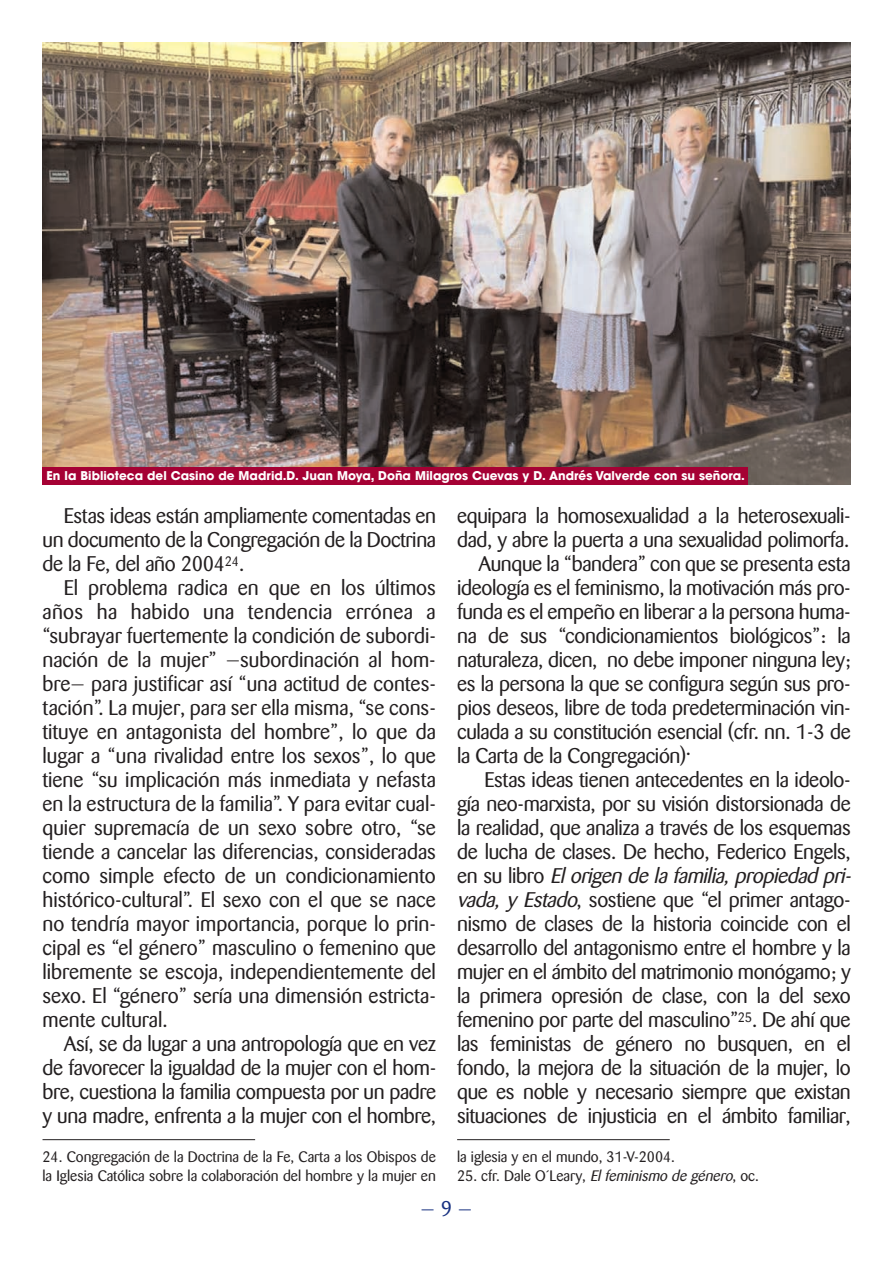
<style>
.page{position:relative;width:893px;height:1263px;background:#fff}
.page>*{position:absolute;margin:0;border:0;box-sizing:border-box;transform-origin:0 0}
.t1{font:21px/24px "Barmeno";letter-spacing:-.015em;color:#231f20;text-align:justify}
.t2{font:italic 21px "Barmeno";color:#231f20}
.t3{font:21px "Barmeno";color:#183181}
.t4{font:15px/19.5px "Barmeno";color:#231f20}
.t5{font:700 12px "Avant Garde";color:#fff}
.s1{font-style:normal}
.s2{font-style:italic}
</style>
<div class="page">
<img style="left:43px;top:43px;width:807px;height:441px">
<hr style="left:43px;top:1139px;width:212px;height:1px;background:#231f20">
<hr style="left:457px;top:1139px;width:213px;height:1px;background:#231f20">
<div style="left:43px;top:468px;width:705px;height:17px;background:#a50134"></div>
<p class="t5" style="left:47px;top:471px;width:700px">En la Biblioteca del Casino de Madrid.D. Juan Moya, Doña Milagros Cuevas y D. Andrés Valverde con su señora.</p>
<p class="t1" style="left:43px;top:505px;width:395px;text-indent:21px">Estas ideas están ampliamente comentadas en un documento de la Congregación de la Doctrina de la Fe, del año 2004<sup>24</sup>.</p>
<p class="t1" style="left:43px;top:577px;width:395px;text-indent:21px">El problema radica en que en los últimos años ha habido una tendencia errónea a “subrayar fuertemente la condición de subordi&shy;nación de la mujer” —subordinación al hom&shy;bre— para justificar así “una actitud de contes&shy;tación”. La mujer, para ser ella misma, “se cons&shy;tituye en antagonista del hombre”, lo que da lugar a “una rivalidad entre los sexos”, lo que tiene “su implicación más inmediata y nefasta en la estructura de la familia”. Y para evitar cual&shy;quier supremacía de un sexo sobre otro, “se tiende a cancelar las diferencias, consideradas como simple efecto de un condicionamiento histórico-cultural”. El sexo con el que se nace no tendría mayor importancia, porque lo prin&shy;cipal es “el género” masculino o femenino que libremente se escoja, independientemente del sexo. El “género” sería una dimensión estricta&shy;mente cultural.</p>
<p class="t1" style="left:43px;top:1033px;width:395px;text-indent:21px">Así, se da lugar a una antropología que en vez de favorecer la igualdad de la mujer con el hom&shy;bre, cuestiona la familia compuesta por un padre y una madre, enfrenta a la mujer con el hombre,</p>
<p class="t1" style="left:457px;top:505px;width:395px">equipara la homosexualidad a la heterosexuali-</p>
<p class="t1" style="left:457px;top:529px;width:394px">dad, y abre la puerta a una sexualidad polimorfa.</p>
<p class="t1" style="left:478px;top:553px;width:374px">Aunque la “bandera” con que se presenta esta</p>
<p class="t1" style="left:457px;top:577px;width:395px">ideología es el feminismo, la motivación más pro-</p>
<p class="t1" style="left:457px;top:601px;width:395px">funda es el empeño en liberar a la persona huma-</p>
<p class="t1" style="left:457px;top:625px;width:395px">na de sus “condicionamientos biológicos”: la</p>
<p class="t1" style="left:457px;top:649px;width:395px">naturaleza, dicen, no debe imponer ninguna ley;</p>
<p class="t1" style="left:457px;top:673px;width:395px">es la persona la que se configura según sus pro-</p>
<p class="t1" style="left:457px;top:697px;width:395px">pios deseos, libre de toda predeterminación vin-</p>
<p class="t1" style="left:457px;top:721px;width:395px">culada a su constitución esencial (cfr. nn. 1-3 de</p>
<p class="t1" style="left:457px;top:745px;width:235px">la Carta de la Congregación).</p>
<p class="t1" style="left:484px;top:769px;width:368px">Estas ideas tienen antecedentes en la ideolo-</p>
<p class="t1" style="left:457px;top:793px;width:395px">gía neo-marxista, por su visión distorsionada de</p>
<p class="t1" style="left:457px;top:817px;width:395px">la realidad, que analiza a través de los esquemas</p>
<p class="t1" style="left:457px;top:841px;width:395px">de lucha de clases. De hecho, Federico Engels,</p>
<p class="t2" style="left:457px;top:866px;width:400px"><span class="s1">e n s u l i b r o</span> Elorigen de lafamilia,propiedad pri-</p>
<p class="t1" style="left:457px;top:889px;width:395px"><span class="s2">vada, y Estado</span>, sostiene que “el primer antago-</p>
<p class="t1" style="left:457px;top:913px;width:395px">nismo de clases de la historia coincide con el</p>
<p class="t1" style="left:457px;top:937px;width:395px">desarrollo del antagonismo entre el hombre y la</p>
<p class="t1" style="left:457px;top:961px;width:395px">mujer en el ámbito del matrimonio monógamo; y</p>
<p class="t1" style="left:457px;top:985px;width:395px">la primera opresión de clase, con la del sexo</p>
<p class="t1" style="left:457px;top:1009px;width:395px">femenino por parte del masculino”<sup>25</sup>. De ahí que</p>
<p class="t1" style="left:457px;top:1033px;width:395px">las feministas de género no busquen, en el</p>
<p class="t1" style="left:457px;top:1057px;width:395px">fondo, la mejora de la situación de la mujer, lo</p>
<p class="t1" style="left:457px;top:1081px;width:395px">que es noble y necesario siempre que existan</p>
<p class="t1" style="left:457px;top:1105px;width:395px">situaciones de injusticia en el ámbito familiar,</p>
<p class="t4" style="left:43px;top:1148px;width:395px">24. Congregación de la Doctrina de la Fe, Carta a los Obispos de la Iglesia Católica sobre la colaboración del hombre y la mujer en</p>
<p class="t4" style="left:457px;top:1148px;width:219px">la iglesia y en el mundo, 31-V-2004.</p>
<p class="t4" style="left:457px;top:1167px;width:303px">25. cfr. Dale O´Leary, <span class="s2">El feminismo de género</span>, oc.</p>
<p class="t3" style="left:421px;top:1199px;width:53px">— 9 —</p>
</div>
